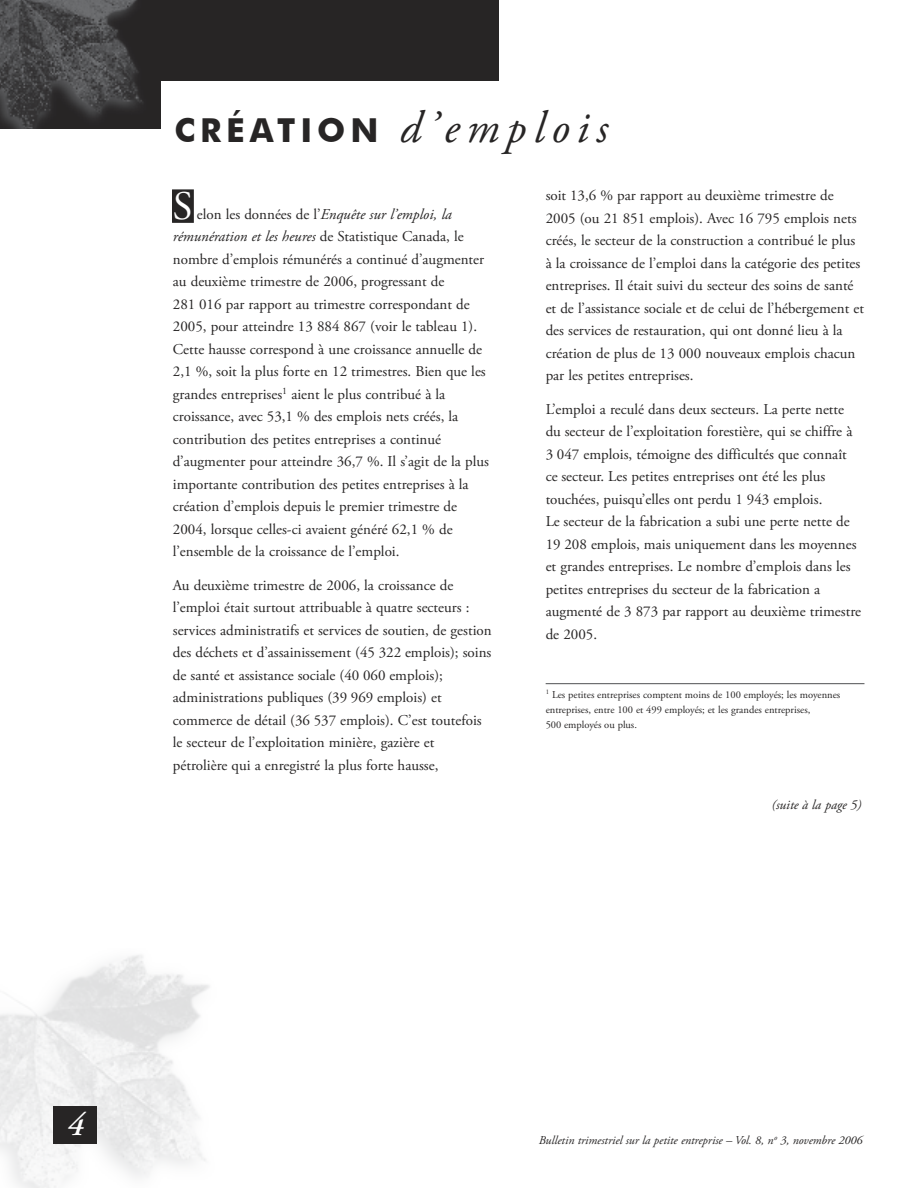
<style>
.page{position:relative;width:918px;height:1188px;background:#fff}
.page>*{position:absolute;margin:0;border:0;box-sizing:border-box;transform-origin:0 0}
.t1{font:italic 45px "Adobe Garamond Pro";letter-spacing:.155em;color:#272525}
.t2{font:40.5px "Adobe Garamond Pro";color:#fff}
.t3{font:italic 600 33px "Adobe Garamond Pro";color:#fff}
.t4{font:15px/22.5px "Adobe Garamond Pro";color:#272525}
.t5{font:italic 13.5px "Adobe Garamond Pro";color:#272525}
.t6{font:italic 12px "Adobe Garamond Pro";color:#272525}
.t7{font:10.5px/15px "Adobe Garamond Pro";color:#272525}
.s1{font-family:"Futura BT";font-weight:700;font-style:normal;font-size:33px}
.s2{font-style:italic}
</style>
<div class="page">
<img style="left:0;top:955px;width:210px;height:233px">
<div style="left:0;top:0;width:500px;height:81px;background:#272525"></div>
<img style="left:0;top:0;width:161px;height:128px">
<div style="left:54px;top:1107px;width:43px;height:37px;background:#272525"></div>
<div style="left:173px;top:190px;width:20px;height:32px;background:#272525"></div>
<div style="left:172px;top:189px;width:22px;height:34px;border:2px solid #272525"></div>
<hr style="left:546px;top:683px;width:318px;height:1px;background:#636466">
<h1 class="t1" style="left:174px;top:100px;width:435px"><span class="s1">CRÉATION</span> d’emplois</h1>
<h2 class="t2" style="left:173px;top:182px;width:21px">S</h2>
<p class="t4" style="left:546px;top:185px;width:320px">soit 13,6 % par rapport au deuxième trimestre de 2005 (ou 21 851 emplois). Avec 16 795 emplois nets créés, le secteur de la construction a contribué le plus à la croissance de l’emploi dans la catégorie des petites entreprises. Il était suivi du secteur des soins de santé et de l’assistance sociale et de celui de l’hébergement et des services de restauration, qui ont donné lieu à la création de plus de 13 000 nouveaux emplois chacun par les petites entreprises.</p>
<p class="t4" style="left:546px;top:398px;width:317px">L’emploi a reculé dans deux secteurs. La perte nette du secteur de l’exploitation forestière, qui se chiffre à 3 047 emplois, témoigne des difficultés que connaît ce secteur. Les petites entreprises ont été les plus touchées, puisqu’elles ont perdu 1 943 emplois.<br>Le secteur de la fabrication a subi une perte nette de 19 208 emplois, mais uniquement dans les moyennes et grandes entreprises. Le nombre d’emplois dans les petites entreprises du secteur de la fabrication a augmenté de 3 873 par rapport au deuxième trimestre de 2005.</p>
<p class="t4" style="left:173px;top:203px;width:318px;text-indent:24px">elon les données de l’<span class="s2">Enquête sur l’emploi, la rémunération et les heures</span> de Statistique Canada, le nombre d’emplois rémunérés a continué d’augmenter au deuxième trimestre de 2006, progressant de<br>281 016 par rapport au trimestre correspondant de 2005, pour atteindre 13 884 867 (voir le tableau 1).<br>Cette hausse correspond à une croissance annuelle de 2,1 %, soit la plus forte en 12 trimestres. Bien que les grandes entreprises<sup>1</sup> aient le plus contribué à la croissance, avec 53,1 % des emplois nets créés, la contribution des petites entreprises a continué d’augmenter pour atteindre 36,7 %. Il s’agit de la plus importante contribution des petites entreprises à la création d’emplois depuis le premier trimestre de 2004, lorsque celles-ci avaient généré 62,1 % de l’ensemble de la croissance de l’emploi.</p>
<p class="t4" style="left:173px;top:574px;width:320px">Au deuxième trimestre de 2006, la croissance de l’emploi était surtout attribuable à quatre secteurs : services administratifs et services de soutien, de gestion des déchets et d’assainissement (45 322 emplois); soins de santé et assistance sociale (40 060 emplois); administrations publiques (39 969 emplois) et commerce de détail (36 537 emplois). C’est toutefois le secteur de l’exploitation minière, gazière et pétrolière qui a enregistré la plus forte hausse,</p>
<p class="t7" style="left:546px;top:687px;width:296px"><sup>1</sup> Les petites entreprises comptent moins de 100 employés; les moyennes entreprises, entre 100 et 499 employés; et les grandes entreprises,<br>500 employés ou plus.</p>
<p class="t5" style="left:772px;top:796px;width:91px">(suite à la page 5)</p>
<h3 class="t3" style="left:67px;top:1105px;width:18px">4</h3>
<p class="t6" style="left:539px;top:1133px;width:325px">Bulletin trimestriel sur la petite entreprise – Vol. 8, n<sup>o</sup> 3, novembre 2006</p>
</div>
